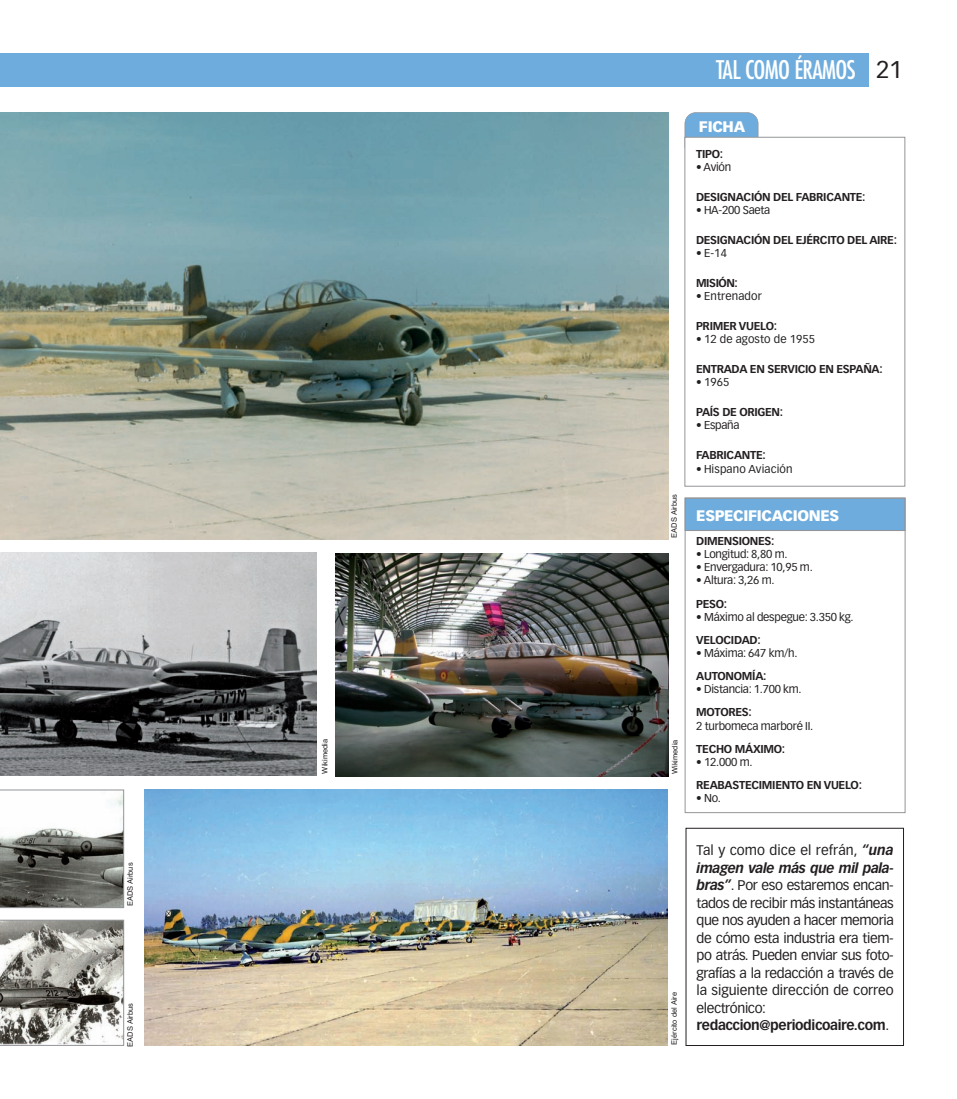
<style>
.page{position:relative;width:957px;height:1099px;background:#fff}
.page>*{position:absolute;margin:0;border:0;box-sizing:border-box;transform-origin:0 0}
.t1{font:condensed 25px "Futura";letter-spacing:-.025em;color:#fff}
.t2{font:900 15px "Vectora LH";letter-spacing:-.025em;color:#fff}
.t3{font:13.75px/17.5px "Vectora LH";letter-spacing:-.03em;color:#231f20}
.t4{font:700 11.25px "Vectora LH";letter-spacing:-.025em;color:#231f20}
.t5{font:11.25px "Vectora LH";letter-spacing:-.02em;color:#231f20}
.t6{font:11.25px "Vectora LH";letter-spacing:.01em;color:#231f20}
.t7{font:7.5px "Helvetica";color:#231f20}
.s1{font-family:"Vectora LH";font-stretch:normal;font-size:23.75px;color:#231f20}
.s2{font-weight:700;font-style:italic}
.s3{font-weight:700}
</style>
<div class="page">
<div style="left:685px;top:498px;width:220px;height:32px;background:#6eacdd"></div>
<div style="left:685px;top:498px;width:220px;height:33px;border:1px solid #939598"></div>
<div style="left:685px;top:113px;width:73px;height:44px;background:#6eacdd;border-radius:11px"></div>
<div style="left:684px;top:112px;width:74px;height:46px;border:1px solid #939598;border-radius:11px"></div>
<div style="left:0;top:53px;width:868px;height:33px;background:#6eacdd"></div>
<svg style="left:0;top:789px;width:124px;height:118px"></svg>
<img style="left:336px;top:553px;width:333px;height:223px">
<img style="left:0;top:552px;width:317px;height:223px">
<svg style="left:0;top:919px;width:124px;height:126px;background:#9f9d98"></svg>
<div style="left:685px;top:828px;width:219px;height:217px;border:1px solid #231f20"></div>
<div style="left:685px;top:137px;width:220px;height:349px;background:#fff"></div>
<div style="left:684px;top:137px;width:221px;height:349px;border:1px solid #939598"></div>
<div style="left:685px;top:498px;width:220px;height:315px;border:1px solid #939598"></div>
<img style="left:0;top:112px;width:669px;height:427px">
<img style="left:145px;top:789px;width:522px;height:256px">
<p class="t7" style="left:127px;top:906px;width:45px;rotate:-90deg">EADS Airbus</p>
<p class="t7" style="left:127px;top:1046px;width:45px;rotate:-90deg">EADS Airbus</p>
<p class="t7" style="left:671px;top:538px;width:45px;rotate:-90deg">EADS Airbus</p>
<p class="t7" style="left:322px;top:773px;width:36px;rotate:-90deg">Wikimedia</p>
<p class="t7" style="left:672px;top:774px;width:36px;rotate:-90deg">Wikimedia</p>
<p class="t7" style="left:671px;top:1044px;width:54px;rotate:-90deg">Ejército del Aire</p>
<h1 class="t1" style="left:716px;top:58px;width:188px">TAL COMO ÉRAMOS <span class="s1">21</span></h1>
<p class="t2" style="left:699px;top:120px;width:48px">FICHA</p>
<p class="t4" style="left:696px;top:149px;width:29px">TIPO:</p>
<p class="t5" style="left:696px;top:163px;width:37px">• Avión</p>
<p class="t4" style="left:696px;top:192px;width:171px">DESIGNACIÓN DEL FABRICANTE:</p>
<p class="t5" style="left:696px;top:206px;width:76px">• HA-200 Saeta</p>
<p class="t4" style="left:696px;top:235px;width:202px">DESIGNACIÓN DEL EJÉRCITO DEL AIRE:</p>
<p class="t5" style="left:696px;top:249px;width:32px">• E-14</p>
<p class="t4" style="left:696px;top:278px;width:43px">MISIÓN:</p>
<p class="t6" style="left:696px;top:292px;width:67px">• Entrenador</p>
<p class="t4" style="left:696px;top:321px;width:83px">PRIMER VUELO:</p>
<p class="t6" style="left:696px;top:335px;width:121px">• 12 de agosto de 1955</p>
<p class="t4" style="left:696px;top:364px;width:188px">ENTRADA EN SERVICIO EN ESPAÑA:</p>
<p class="t5" style="left:696px;top:378px;width:35px">• 1965</p>
<p class="t4" style="left:696px;top:407px;width:89px">PAÍS DE ORIGEN:</p>
<p class="t5" style="left:696px;top:421px;width:45px">• España</p>
<p class="t4" style="left:696px;top:450px;width:71px">FABRICANTE:</p>
<p class="t6" style="left:696px;top:464px;width:98px">• Hispano Aviación</p>
<p class="t2" style="left:696px;top:509px;width:144px">ESPECIFICACIONES</p>
<p class="t4" style="left:696px;top:536px;width:80px">DIMENSIONES:</p>
<p class="t5" style="left:696px;top:549px;width:93px">• Longitud: 8,80 m.</p>
<p class="t5" style="left:696px;top:562px;width:118px">• Envergadura: 10,95 m.</p>
<p class="t5" style="left:696px;top:575px;width:80px">• Altura: 3,26 m.</p>
<p class="t4" style="left:696px;top:599px;width:32px">PESO:</p>
<p class="t5" style="left:696px;top:612px;width:159px">• Máximo al despegue: 3.350 kg.</p>
<p class="t4" style="left:696px;top:635px;width:66px">VELOCIDAD:</p>
<p class="t5" style="left:696px;top:648px;width:103px">• Máxima: 647 km/h.</p>
<p class="t4" style="left:696px;top:671px;width:72px">AUTONOMÍA:</p>
<p class="t5" style="left:696px;top:684px;width:107px">• Distancia: 1.700 km.</p>
<p class="t4" style="left:696px;top:707px;width:57px">MOTORES:</p>
<p class="t5" style="left:696px;top:720px;width:119px">2 turbomeca marboré II.</p>
<p class="t4" style="left:696px;top:744px;width:90px">TECHO MÁXIMO:</p>
<p class="t5" style="left:696px;top:757px;width:58px">• 12.000 m.</p>
<p class="t4" style="left:696px;top:780px;width:167px">REABASTECIMIENTO EN VUELO:</p>
<p class="t5" style="left:696px;top:793px;width:26px">• No.</p>
<p class="t3" style="left:696px;top:842px;width:199px">Tal y como dice el refrán, <span class="s2">“una imagen vale más que mil pala&shy;bras”</span>. Por eso estaremos encan&shy;tados de recibir más instantáneas que nos ayuden a hacer memoria de cómo esta industria era tiem&shy;po atrás. Pueden enviar sus foto&shy;grafías a la redacción a través de la siguiente dirección de correo electrónico: <span class="s3">redaccion@periodicoaire.com</span>.</p>
</div>
